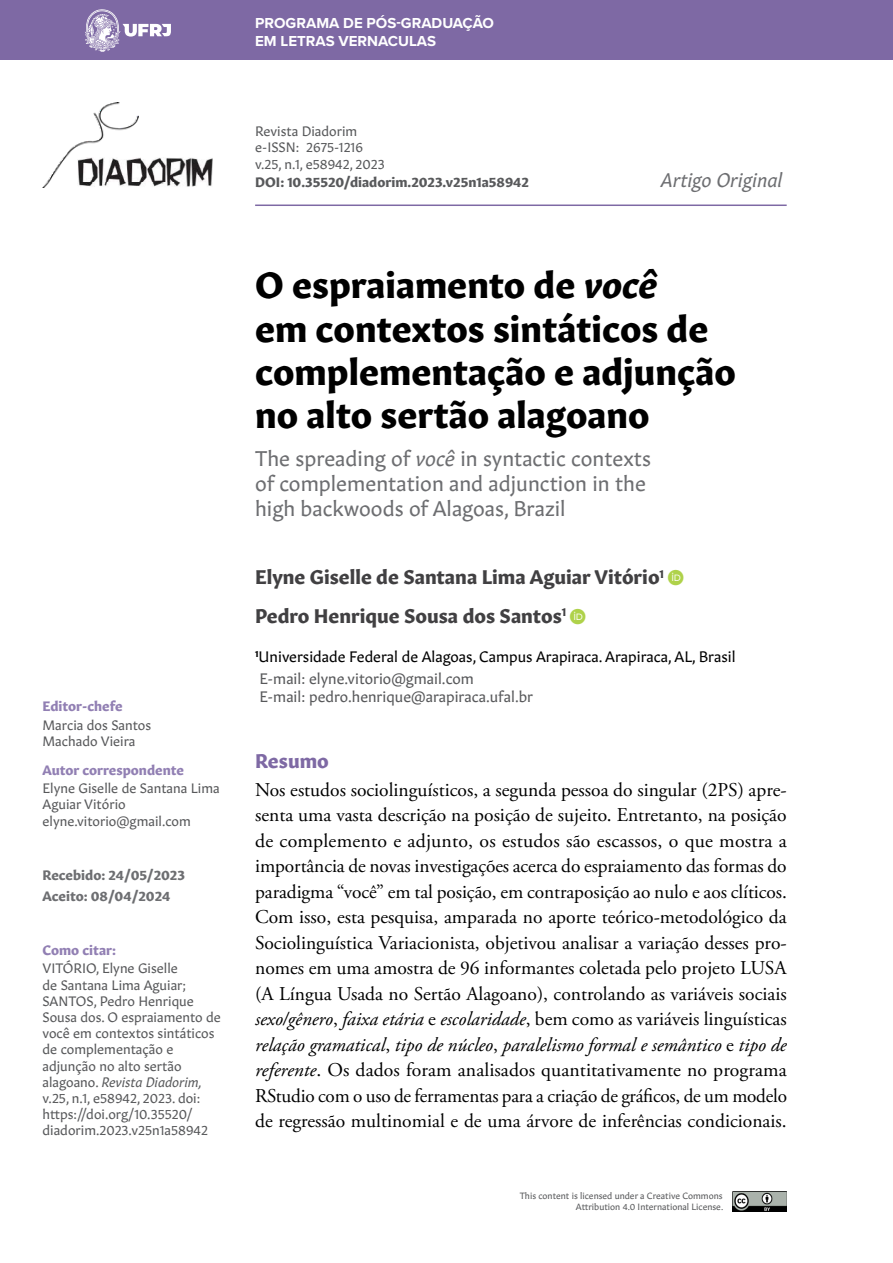
<style>
.page{position:relative;width:893px;height:1263px;background:#fff}
.page>*{position:absolute;margin:0;border:0;box-sizing:border-box;transform-origin:0 0}
.t1{font:700 36px/43.2px "Gitan Latn";color:#000}
.t2{font:21px/25.2px "Gitan Latn";color:#6d6e71}
.t3{font:19.5px/25.5px "Adobe Garamond Pro";color:#000;text-align:justify}
.t4{font:700 19.5px/38.2px "Gitan Latn";color:#414042}
.t5{font:italic 19.5px "Gitan Latn";color:#6d6e71}
.t6{font:700 19.5px "Gitan Latn";color:#7e69a4}
.t7{font:15px/22.2px "Gitan Latn";color:#000}
.t8{font:700 15px/18px "Proxima Nova";color:#fff}
.t9{font:15px "Gitan Latn";color:#58595b}
.t10{font:13.5px/16.2px "Gitan Latn";color:#58595b}
.t11{font:700 13.5px "Gitan Latn";color:#917fb3}
.t12{font:700 13.5px "Gitan Latn";color:#58595b}
.t13{font:700 13.5px/20.4px "Gitan Latn";color:#6d6e71}
.t14{font:9px/10.8px "Gitan Latn";color:#58595b;text-align:right}
.s1{font-style:italic}
.s2{color:#58595b}
</style>
<div class="page">
<img style="left:43px;top:102px;width:95px;height:85px">
<img style="left:732px;top:1191px;width:55px;height:21px">
<img style="left:77px;top:158px;width:136px;height:29px">
<div style="left:0;top:0;width:893px;height:60px;background:#7e69a4"></div>
<svg style="left:85px;top:9px;width:86px;height:43px"></svg>
<hr style="left:255px;top:204px;width:532px;height:2px;background:#7e69a4">
<p class="t11" style="left:43px;top:695px;width:82px">Editor-chefe</p>
<p class="t10" style="left:43px;top:716px;width:110px">Marcia dos Santos<br>Machado Vieira</p>
<p class="t11" style="left:43px;top:758px;width:143px">Autor correspondente</p>
<p class="t10" style="left:43px;top:779px;width:179px">Elyne Giselle de Santana Lima<br>Aguiar Vitório elyne.vitorio@gmail.com</p>
<p class="t13" style="left:43px;top:864px;width:144px">Recebido: 24/05/2023<br>Aceito: 08/04/2024</p>
<p class="t11" style="left:43px;top:938px;width:75px">Como citar:</p>
<p class="t10" style="left:43px;top:959px;width:180px">VITÓRIO, Elyne Giselle<br>de Santana Lima Aguiar;<br>SANTOS, Pedro Henrique<br>Sousa dos. O espraiamento de você em contextos sintáticos de complementação e adjunção no alto sertão alagoano. <span class="s1">Revista Diadorim, </span>v.25, n.1, e58942, 2023. doi: https://doi.org/10.35520/ diadorim.2023.v25n1a58942</p>
<p class="t8" style="left:255px;top:13px;width:240px">PROGRAMA DE PÓS-GRADUAÇÃO<br>EM LETRAS VERNACULAS</p>
<p class="t10" style="left:255px;top:122px;width:131px">Revista Diadorim e-ISSN: 2675-1216 v.25, n.1, e58942, 2023</p>
<p class="t12" style="left:255px;top:170px;width:275px">DOI: 10.35520/diadorim.2023.v25n1a58942</p>
<p class="t5" style="left:661px;top:164px;width:123px">Artigo Original</p>
<h1 class="t1" style="left:255px;top:261px;width:482px">O espraiamento de <span class="s1">você<br></span>em contextos sintáticos de complementação e adjunção no alto sertão alagoano</h1>
<p class="t2" style="left:255px;top:444px;width:397px">The spreading of <span class="s1">você</span> in syntactic contexts of complementation and adjunction in the high backwoods of Alagoas, Brazil</p>
<p class="t4" style="left:255px;top:556px;width:410px">Elyne Giselle de Santana Lima Aguiar Vitório<sup>1<br></sup>Pedro Henrique Sousa dos Santos<sup>1</sup></p>
<p class="t7" style="left:255px;top:644px;width:482px"><sup>1</sup>Universidade Federal de Alagoas, Campus Arapiraca. Arapiraca, AL, Brasil<br><span class="s2">E-mail: elyne.vitorio@gmail.com</span></p>
<p class="t9" style="left:259px;top:684px;width:275px">E-mail: pedro.henrique@arapiraca.ufal.br</p>
<p class="t6" style="left:255px;top:744px;width:75px">Resumo</p>
<p class="t3" style="left:255px;top:777px;width:533px">Nos estudos sociolinguísticos, a segunda pessoa do singular (2PS) apre&shy;senta uma vasta descrição na posição de sujeito. Entretanto, na posição de complemento e adjunto, os estudos são escassos, o que mostra a importância de novas investigações acerca do espraiamento das formas do paradigma “você” em tal posição, em contraposição ao nulo e aos clíticos.<br>Com isso, esta pesquisa, amparada no aporte teórico-metodológico da Sociolinguística Variacionista, objetivou analisar a variação desses pro&shy;nomes em uma amostra de 96 informantes coletada pelo projeto LUSA (A Língua Usada no Sertão Alagoano), controlando as variáveis sociais <span class="s1">sexo/gênero</span>, <span class="s1">faixa etária</span> e <span class="s1">escolaridade</span>, bem como as variáveis linguísticas <span class="s1">relação gramatical</span>, <span class="s1">tipo de núcleo</span>, <span class="s1">paralelismo formal e semântico</span> e <span class="s1">tipo de referente</span>. Os dados foram analisados quantitativamente no programa RStudio com o uso de ferramentas para a criação de gráficos, de um modelo de regressão multinomial e de uma árvore de inferências condicionais.</p>
<p class="t14" style="left:520px;top:1190px;width:205px">This content is licensed under a Creative Commons<br>Attribution 4.0 International License.</p>
</div>
